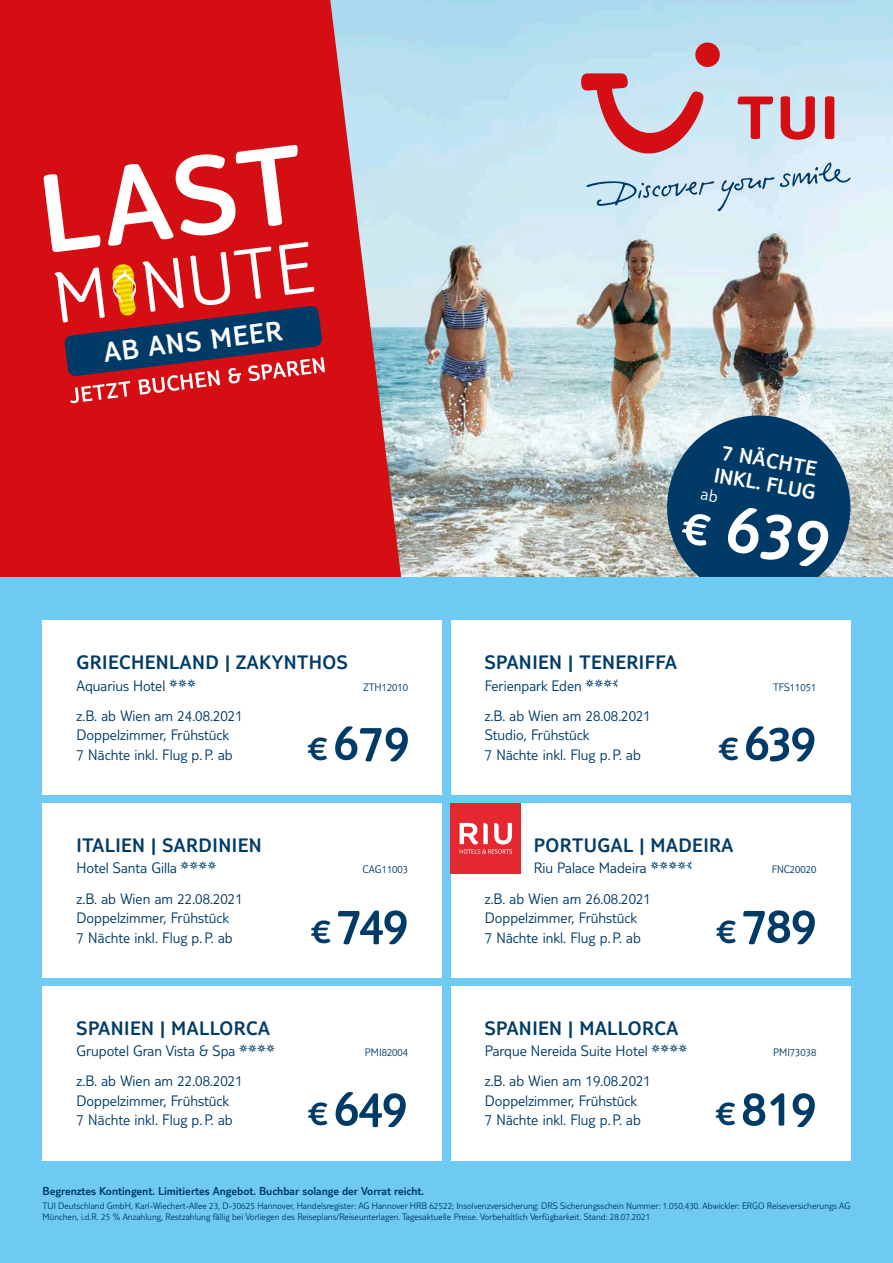
<style>
.page{position:relative;width:893px;height:1263px;background:#fff}
.page>*{position:absolute;margin:0;border:0;box-sizing:border-box;transform-origin:0 0}
.t1{font:300 69.9px "TUI Type";color:#fff}
.t2{font:300 51px "TUI Type";letter-spacing:-.02em;color:#003b68}
.t3{font:300 51px "TUI Type";letter-spacing:-.02em;color:#003b68}
.t4{font:300 28.8px "TUI Type";color:#fff}
.t5{font:300 21.6px "TUI Type";color:#fff}
.t6{font:300 21.6px "TUI Type";color:#fff}
.t7{font:300 20.25px "TUI Type";letter-spacing:.025em;color:#003b68}
.t8{font:300 15.75px/19.5px "TUI Type";color:#003b68}
.t9{font:300 12px "TUI Type";color:#003b68}
.t10{font:300 11.25px "TUI Type";color:#003b68}
.t11{font:300 9.75px/11.7px "TUI Type";color:#003b68}
.s1{font-size:48.9px}
.s2{font-size:35.7px}
.s3{font-style:inherit}
</style>
<div class="page">
<img style="left:403px;top:0;width:490px;height:578px">
<svg style="left:0;top:0;width:403px;height:578px;background:#cf2a30"></svg>
<div style="left:0;top:578px;width:893px;height:685px;background:#6ecaf3"></div>
<div style="left:695px;top:43px;width:25px;height:24px;background:#d40e13;border-radius:50%"></div>
<svg style="left:581px;top:73px;width:269px;height:138px;background:#cac4d1"></svg>
<svg style="left:44px;top:145px;width:281px;height:258px;background:#bd3f46"></svg>
<div style="left:43px;top:620px;width:399px;height:175px;background:#fff"></div>
<div style="left:451px;top:620px;width:399px;height:175px;background:#fff"></div>
<div style="left:43px;top:803px;width:399px;height:174px;background:#fff"></div>
<div style="left:451px;top:803px;width:399px;height:174px;background:#fff"></div>
<div style="left:43px;top:986px;width:399px;height:174px;background:#fff"></div>
<div style="left:451px;top:986px;width:399px;height:174px;background:#fff"></div>
<div style="left:451px;top:803px;width:70px;height:70px;background:#e52730"></div>
<svg style="left:460px;top:823px;width:52px;height:31px"></svg>
<svg style="left:660px;top:408px;width:198px;height:170px;background:#396787"></svg>
<h3 class="t4" style="left:102px;top:336px;width:181px;rotate:-7deg">AB ANS MEER</h3>
<h3 class="t6" style="left:724px;top:440px;width:97px;rotate:10deg">7 NÄCHTE</h3>
<h3 class="t5" style="left:716px;top:462px;width:105px;rotate:10deg">INKL. FLUG</h3>
<h1 class="t1" style="left:690px;top:479px;width:149px;rotate:10deg"><span class="s1">€</span> 639</h1>
<p class="t7" style="left:77px;top:651px;width:273px">GRIECHENLAND | ZAKYNTHOS</p>
<p class="t8" style="left:77px;top:675px;width:122px">Aquarius Hotel ✓</p>
<p class="t10" style="left:363px;top:680px;width:46px">ZTH12010</p>
<p class="t8" style="left:77px;top:705px;width:168px">z.B. ab Wien am 24.08.2021<br>Doppelzimmer, Frühstück<br>7 Nächte inkl. Flug p.P. ab</p>
<h2 class="t2" style="left:308px;top:713px;width:103px"><span class="s2">€</span> 679</h2>
<p class="t7" style="left:485px;top:651px;width:194px">SPANIEN | TENERIFFA</p>
<p class="t8" style="left:485px;top:675px;width:99px">Ferienpark Eden</p>
<p class="t10" style="left:773px;top:680px;width:45px">TFS11051</p>
<p class="t8" style="left:485px;top:705px;width:168px">z.B. ab Wien am 28.08.2021<br>Studio, Frühstück<br>7 Nächte inkl. Flug p.P. ab</p>
<h2 class="t2" style="left:718px;top:713px;width:99px"><span class="s2">€</span> 639</h2>
<p class="t7" style="left:77px;top:833px;width:187px">ITALIEN | SARDINIEN</p>
<p class="t8" style="left:77px;top:858px;width:142px">Hotel Santa Gilla ✔</p>
<p class="t10" style="left:362px;top:863px;width:47px">CAG11003</p>
<p class="t8" style="left:77px;top:888px;width:168px">z.B. ab Wien am 22.08.2021<br>Doppelzimmer, Frühstück<br>7 Nächte inkl. Flug p.P. ab</p>
<h2 class="t3" style="left:311px;top:896px;width:99px"><span class="s2">€</span> 749</h2>
<p class="t7" style="left:534px;top:833px;width:201px">PORTUGAL | MADEIRA</p>
<p class="t8" style="left:534px;top:858px;width:115px">Riu Palace Madeira</p>
<p class="t10" style="left:772px;top:863px;width:46px">FNC20020</p>
<p class="t8" style="left:485px;top:888px;width:168px">z.B. ab Wien am 26.08.2021<br>Doppelzimmer, Frühstück<br>7 Nächte inkl. Flug p.P. ab</p>
<h2 class="t3" style="left:716px;top:896px;width:102px"><span class="s2">€</span> 789</h2>
<p class="t7" style="left:77px;top:1016px;width:195px">SPANIEN | MALLORCA</p>
<p class="t8" style="left:77px;top:1041px;width:200px">Grupotel Gran Vista &amp; Spa ✔</p>
<p class="t10" style="left:365px;top:1046px;width:45px">PMI82004</p>
<p class="t8" style="left:77px;top:1071px;width:168px">z.B. ab Wien am 22.08.2021<br>Doppelzimmer, Frühstück<br>7 Nächte inkl. Flug p.P. ab</p>
<h2 class="t2" style="left:308px;top:1079px;width:101px"><span class="s2">€</span> 64<span class="s3">9</span></h2>
<p class="t7" style="left:485px;top:1016px;width:195px">SPANIEN | MALLORCA</p>
<p class="t8" style="left:485px;top:1041px;width:205px">Parque Nereida Suite Hotel ✔</p>
<p class="t10" style="left:773px;top:1046px;width:45px">PMI73038</p>
<p class="t8" style="left:485px;top:1071px;width:168px">z.B. ab Wien am 19.08.2021<br>Doppelzimmer, Frühstück<br>7 Nächte inkl. Flug p.P. ab</p>
<h2 class="t3" style="left:715px;top:1079px;width:102px"><span class="s2">€</span> 8<span class="s3">1</span>9</h2>
<p class="t9" style="left:43px;top:1184px;width:383px">Begrenztes Kontingent. Limitiertes Angebot. Buchbar solange der Vorrat reicht.</p>
<p class="t11" style="left:43px;top:1199px;width:809px">TUI Deutschland GmbH, Karl-Wiechert-Allee 23, D-30625 Hannover, Handelsregister: AG Hannover HRB 62522; Insolvenzversicherung: DRS Sicherungsschein Nummer: 1.050.430. Abwickler: ERGO Reiseversicherungs AG<br>München, i.d.R. 25 % Anzahlung, Restzahlung fällig bei Vorliegen des Reiseplans/Reiseunterlagen. Tagesaktuelle Preise. Vorbehaltlich Verfügbarkeit. Stand: 28.07.2021</p>
</div>
